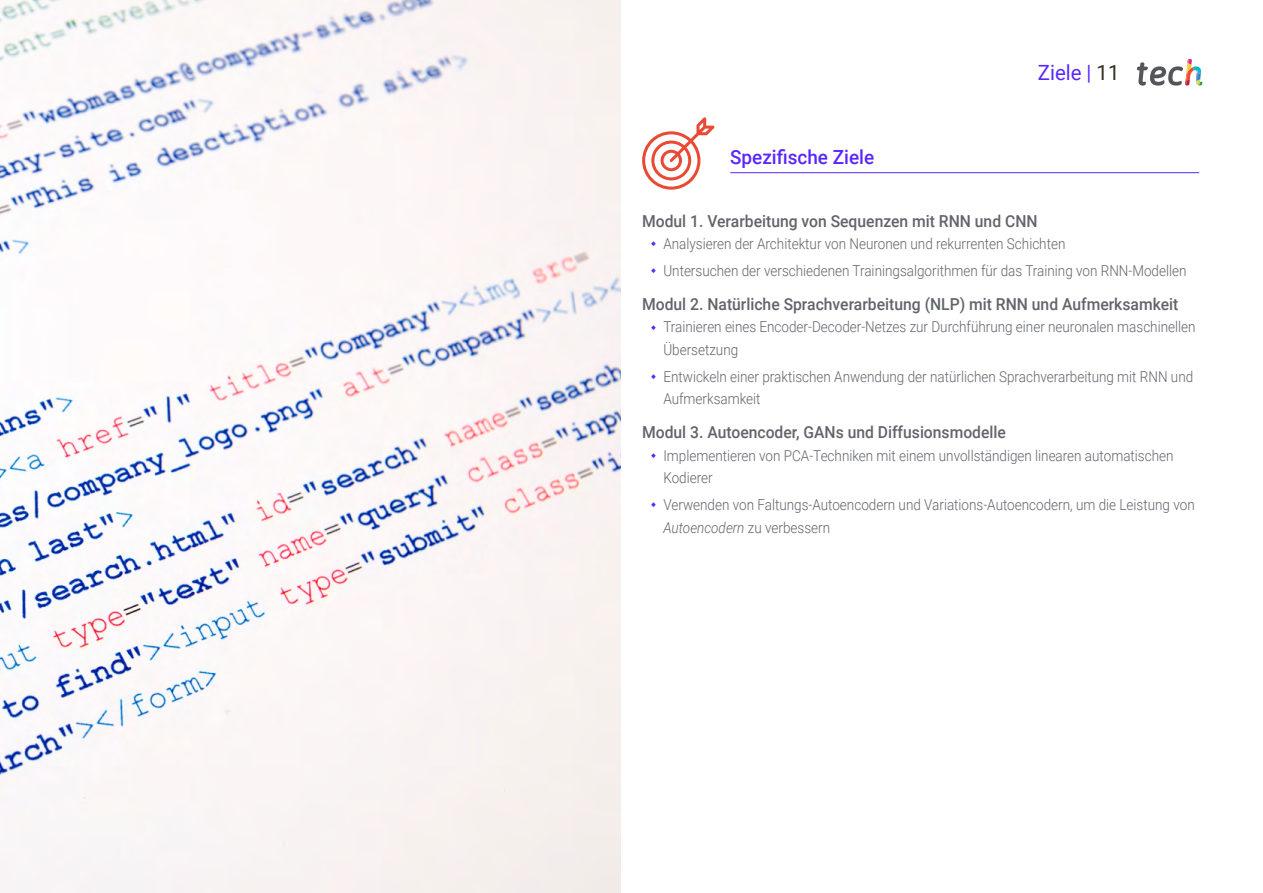
<style>
.page{position:relative;width:1263px;height:893px;background:#fff}
.page>*{position:absolute;margin:0;border:0;box-sizing:border-box;transform-origin:0 0}
.t1{font:21px "Roboto";color:#5927ff}
.t2{font:500 19.5px "Roboto";color:#5927ff}
.t3{font:500 16.5px "Roboto";color:#61646a;scale:.95 1}
.t4{font:300 15px/22.5px "Roboto";color:#61646a;scale:.9 1}
.s1{color:#312e20}
.s2{font-style:italic}
</style>
<div class="page">
<hr style="left:730px;top:172px;width:469px;height:1px;background:#5927ff">
<svg style="left:642px;top:117px;width:72px;height:73px"></svg>
<img style="left:0;top:0;width:621px;height:893px">
<svg style="left:1137px;top:59px;width:65px;height:27px"></svg>
<h2 class="t2" style="left:730px;top:144px;width:145px">Spezifische Ziele</h2>
<h1 class="t1" style="left:1038px;top:57px;width:83px">Ziele | <span class="s1">11</span></h1>
<p class="t3" style="left:642px;top:209px;width:418px">Modul 1. Verarbeitung von Sequenzen mit RNN und CNN</p>
<p class="t4" style="left:663px;top:230px;width:583px;line-height:26.7px">Analysieren der Architektur von Neuronen und rekurrenten Schichten<br>Untersuchen der verschiedenen Trainingsalgorithmen für das Training von RNN-Modellen</p>
<p class="t3" style="left:642px;top:293px;width:566px">Modul 2. Natürliche Sprachverarbeitung (NLP) mit RNN und Aufmerksamkeit</p>
<p class="t4" style="left:663px;top:315px;width:593px">Trainieren eines Encoder-Decoder-Netzes zur Durchführung einer neuronalen maschinellen<br>Übersetzung</p>
<p class="t4" style="left:663px;top:365px;width:590px">Entwickeln einer praktischen Anwendung der natürlichen Sprachverarbeitung mit RNN und<br>Aufmerksamkeit</p>
<p class="t3" style="left:642px;top:421px;width:384px">Modul 3. Autoencoder, GANs und Diffusionsmodelle</p>
<p class="t4" style="left:663px;top:444px;width:568px">Implementieren von PCA-Techniken mit einem unvollständigen linearen automatischen<br>Kodierer</p>
<p class="t4" style="left:663px;top:493px;width:592px">Verwenden von Faltungs-Autoencodern und Variations-Autoencodern, um die Leistung von<br><span class="s2">Autoencodern</span> zu verbessern</p>
</div>
